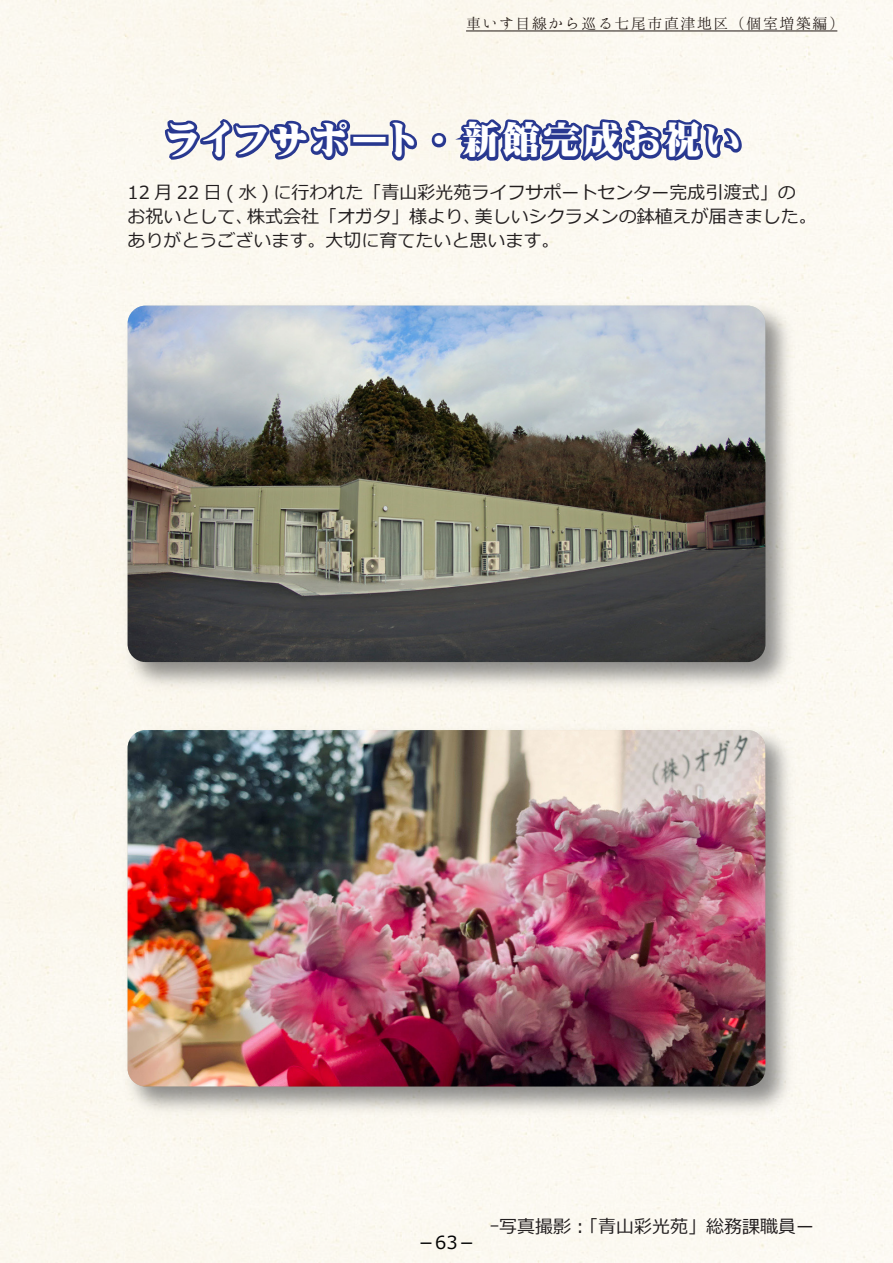
<style>
.page{position:relative;width:893px;height:1263px;background:#fff}
.page>*{position:absolute;margin:0;border:0;box-sizing:border-box;transform-origin:0 0}
.t1{font:37.5px "Mingti EGP4 Ultra SJIS";letter-spacing:.075em;color:#fff}
.t2{font:18px/24px "Meiryo";color:#231f20}
.t3{font:18px "Meiryo";color:#030303}
.t4{font:16.5px "Hannari Mincho";color:#211814}
</style>
<div class="page">
<img style="left:118px;top:720px;width:683px;height:402px">
<img style="left:128px;top:730px;width:637px;height:356px">
<img style="left:118px;top:296px;width:683px;height:401px">
<img style="left:128px;top:306px;width:637px;height:356px">
<svg style="left:162px;top:18px;width:191px;height:164px"></svg>
<div style="left:350px;top:135px;width:39px;height:11px;border:6px solid #283890"></div>
<svg style="left:387px;top:0;width:359px;height:256px"></svg>
<hr style="left:466px;top:31px;width:371px;height:1px;background:#211814">
<p class="t4" style="left:466px;top:15px;width:381px">車いす目線から巡る七尾市直津地区（個室増築編）</p>
<h1 class="t1" style="left:166px;top:121px;width:576px">ライフサポート・新館完成お祝い</h1>
<p class="t2" style="left:128px;top:181px;width:691px">12 月 22 日 ( 水 ) に行われた「青山彩光苑ライフサポートセンター完成引渡式」のお祝いとして、株式会社「オガタ」様より、美しいシクラメンの鉢植えが届きました。ありがとうございます。大切に育てたいと思います。</p>
<p class="t3" style="left:417px;top:1230px;width:60px">－63－</p>
<p class="t2" style="left:490px;top:1215px;width:325px">ｰ写真撮影︓「青山彩光苑」総務課職員ー</p>
</div>
